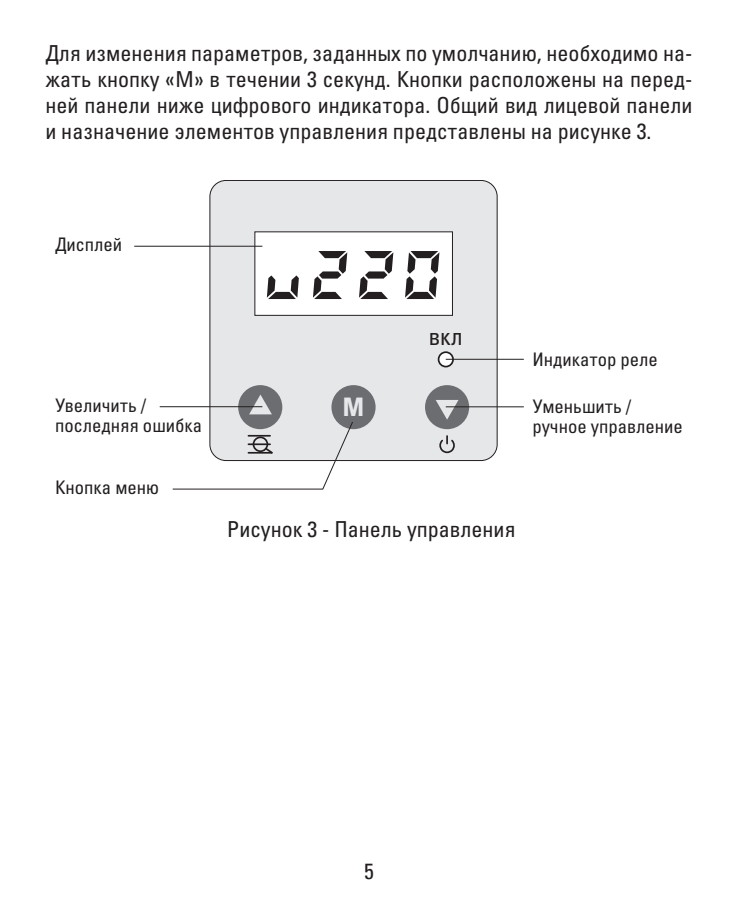
<style>
.page{position:relative;width:738px;height:908px;background:#fff}
.page>*{position:absolute;margin:0;border:0;box-sizing:border-box;transform-origin:0 0}
.t1{font:700 25.6px "Partner Condensed";color:#e6e7e9}
.t2{font:23.6px "Partner Condensed";color:#231f20}
.Body{font:22px/26px "Partner Condensed";color:#231f20;text-align:justify}
.t3{font:18.8px/20.4px "Partner Condensed";color:#231f20}
</style>
<div class="page">
<div style="left:209px;top:180px;width:288px;height:281px;background:#e6e7e9;border:1px solid #231f20;border-radius:16px"></div>
<div style="left:254px;top:231px;width:198px;height:84px;background:#fff"></div>
<svg style="left:134px;top:245px;width:390px;height:244px"></svg>
<p class="Body" style="left:45px;top:42px;width:648px">Для изменения параметров, заданных по умолчанию, необходимо на&shy;жать кнопку «M» в течении 3 секунд. Кнопки расположены на перед&shy;ней панели ниже цифрового индикатора. Общий вид лицевой панели и назначение элементов управления представлены на рисунке 3.</p>
<p class="t3" style="left:55px;top:236px;width:69px">Дисплей</p>
<p class="t3" style="left:55px;top:396px;width:148px">Увеличить / последняя ошибка</p>
<p class="t3" style="left:55px;top:478px;width:106px">Кнопка меню</p>
<p class="t1" style="left:342px;top:390px;width:23px">M</p>
<p class="t2" style="left:428px;top:323px;width:35px">вкл</p>
<p class="t3" style="left:532px;top:350px;width:127px">Индикатор реле</p>
<p class="t3" style="left:532px;top:397px;width:152px">Уменьшить / ручное управление</p>
<p class="Body" style="left:227px;top:518px;width:289px">Рисунок 3 - Панель управления</p>
<p class="Body" style="left:364px;top:859px;width:11px">5</p>
</div>
